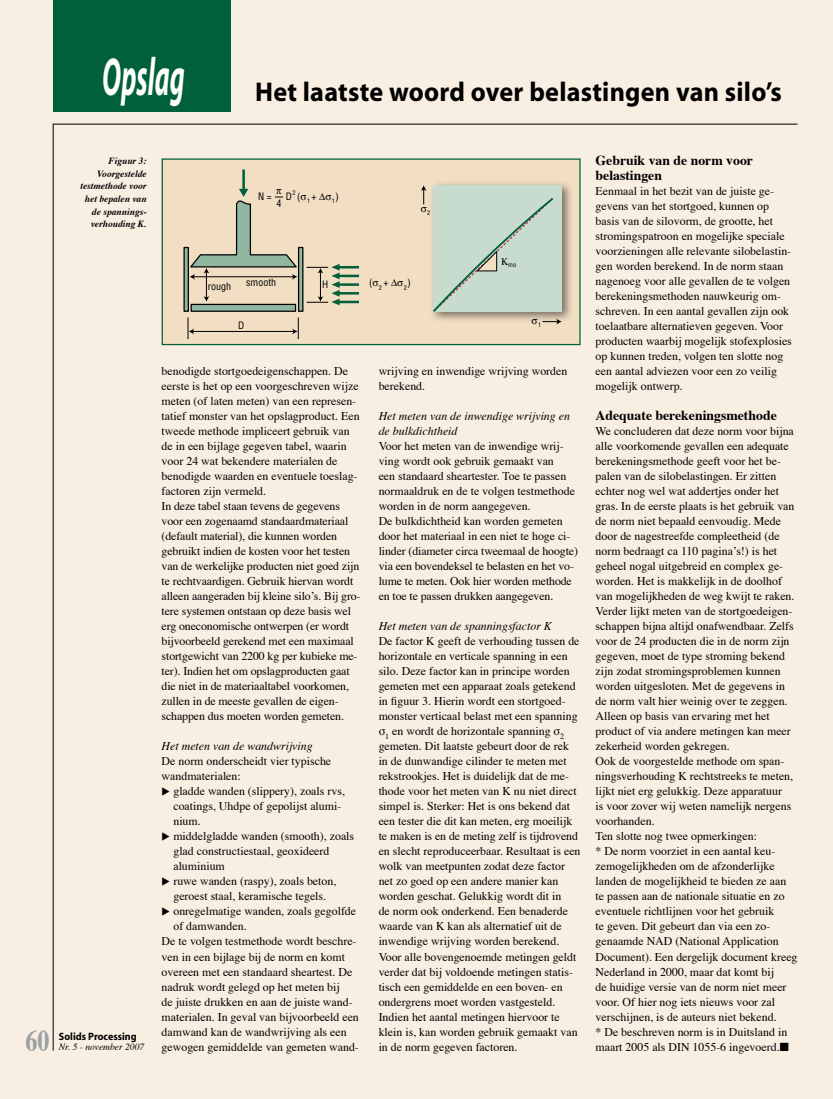
<style>
.page{position:relative;width:833px;height:1099px;background:#fff}
.page>*{position:absolute;margin:0;border:0;box-sizing:border-box;transform-origin:0 0}
.t1{font:italic 700 53.75px "Myriad";color:#fff;scale:.5 1}
.t2{font:700 30px "Times";color:#9ba1a4;scale:.8 1}
.t3{font:700 27.25px "Myriad";letter-spacing:.01em;color:#000;scale:.96 1}
.t4{font:700 13.75px/15px "Times";color:#000}
.t5{font:11.88px/15px "Times";color:#000}
.t6{font:italic 11.88px/15px "Times";color:#000}
.t7{font:700 10.62px "Myriad";color:#000;scale:.95 1}
.t8{font:condensed 10px "Helvetica";color:#000}
.t9{font:italic 700 9.5px/12.5px "Times";color:#000;text-align:right}
.t10{font:italic 9.5px "Times";color:#000}
.t11{font:condensed 6.25px "Helvetica";color:#000}
</style>
<div class="page">
<div style="left:0;top:0;width:833px;height:1098px;background:#f8eee1"></div>
<div style="left:53px;top:0;width:177px;height:112px;background:#006039"></div>
<hr style="left:53px;top:124px;width:744px;height:1px;background:#000">
<hr style="left:53px;top:123px;width:1px;height:927px;background:#000">
<div style="left:162px;top:159px;width:418px;height:185px;background:#f1dec3"></div>
<img style="left:437px;top:183px;width:134px;height:142px">
<hr style="left:192px;top:331px;width:102px;height:1px;background:#000">
<svg style="left:188px;top:317px;width:6px;height:22px"></svg>
<svg style="left:292px;top:317px;width:7px;height:22px"></svg>
<hr style="left:338px;top:266px;width:21px;height:2px;background:#006039">
<hr style="left:242px;top:169px;width:3px;height:21px;background:#006039">
<hr style="left:338px;top:275px;width:21px;height:2px;background:#006039">
<hr style="left:338px;top:283px;width:21px;height:3px;background:#006039">
<hr style="left:338px;top:292px;width:21px;height:2px;background:#006039">
<hr style="left:338px;top:301px;width:21px;height:2px;background:#006039">
<div style="left:191px;top:304px;width:104px;height:7px;background:#91b7a1"></div>
<div style="left:190px;top:304px;width:106px;height:8px;border:1px solid #000"></div>
<hr style="left:184px;top:247px;width:4px;height:64px;background:#91b7a1">
<div style="left:183px;top:247px;width:6px;height:65px;border:1px solid #000"></div>
<div style="left:298px;top:247px;width:5px;height:64px;background:#91b7a1"></div>
<div style="left:298px;top:247px;width:5px;height:65px;border:1px solid #000"></div>
<div style="left:162px;top:158px;width:418px;height:187px;border:1px solid #006039"></div>
<svg style="left:189px;top:189px;width:150px;height:116px"></svg>
<svg style="left:421px;top:185px;width:141px;height:139px;background:#c7d4c6"></svg>
<h1 class="t1" style="left:102px;top:49px;width:166px">Opslag</h1>
<h3 class="t3" style="left:255px;top:78px;width:550px">Het laatste woord over belastingen van silo’s</h3>
<p class="t9" style="left:80px;top:154px;width:68px">Figuur 3:<br>Voorgestelde testmethode voor het bepalen van de spannings&shy;verhouding K.</p>
<p class="t11" style="left:292px;top:189px;width:5px">2</p>
<p class="t8" style="left:258px;top:190px;width:15px">N =</p>
<p class="t8" style="left:286px;top:190px;width:8px">D</p>
<p class="t8" style="left:297px;top:190px;width:21px">( <sub>1</sub>+</p>
<p class="t8" style="left:335px;top:190px;width:5px">)</p>
<p class="t11" style="left:332px;top:197px;width:5px">1</p>
<p class="t8" style="left:276px;top:197px;width:6px">4</p>
<p class="t8" style="left:208px;top:280px;width:25px">rough</p>
<p class="t8" style="left:246px;top:276px;width:31px">smooth</p>
<p class="t8" style="left:322px;top:278px;width:8px">H</p>
<p class="t8" style="left:238px;top:319px;width:8px">D</p>
<p class="t11" style="left:427px;top:209px;width:5px">2</p>
<p class="t8" style="left:369px;top:276px;width:21px">( +</p>
<p class="t8" style="left:407px;top:276px;width:5px">)</p>
<p class="t11" style="left:379px;top:283px;width:5px">2</p>
<p class="t11" style="left:404px;top:283px;width:5px">2</p>
<p class="t11" style="left:508px;top:261px;width:9px">mo</p>
<p class="t11" style="left:538px;top:321px;width:5px">1</p>
<h2 class="t2" style="left:25px;top:1011px;width:32px">60</h2>
<p class="t7" style="left:59px;top:1031px;width:83px">Solids Processing</p>
<p class="t10" style="left:59px;top:1038px;width:87px">Nr. 5 - november 2007</p>
<p class="t5" style="left:162px;top:363px;width:200px">benodigde stortgoedeigenschappen. De eerste is het op een voorgeschreven wijze meten (of laten meten) van een represen&shy;tatief monster van het opslagproduct. Een tweede methode impliceert gebruik van de in een bijlage gegeven tabel, waarin voor 24 wat bekendere materialen de benodigde waarden en eventuele toeslag&shy;factoren zijn vermeld.<br>In deze tabel staan tevens de gegevens voor een zogenaamd standaardmateriaal (default material), die kunnen worden gebruikt indien de kosten voor het testen van de werkelijke producten niet goed zijn te rechtvaardigen. Gebruik hiervan wordt alleen aangeraden bij kleine silo’s. Bij gro&shy;tere systemen ontstaan op deze basis wel erg oneconomische ontwerpen (er wordt bijvoorbeeld gerekend met een maximaal stortgewicht van 2200 kg per kubieke me&shy;ter). Indien het om opslagproducten gaat die niet in de materiaaltabel voorkomen, zullen in de meeste gevallen de eigen&shy;schappen dus moeten worden gemeten.</p>
<p class="t6" style="left:162px;top:738px;width:153px">Het meten van de wandwrijving</p>
<p class="t5" style="left:162px;top:753px;width:171px">De norm onderscheidt vier typische wandmaterialen:</p>
<p class="t5" style="left:173px;top:783px;width:173px;text-indent:-12px">◆ gladde wanden (slippery), zoals rvs, coatings, Uhdpe of gepolijst alumi&shy;nium.</p>
<p class="t5" style="left:173px;top:828px;width:182px;text-indent:-12px">◆ middelgladde wanden (smooth), zoals glad constructiestaal, geoxideerd aluminium</p>
<p class="t5" style="left:162px;top:873px;width:176px;text-align:center">◆ ruwe wanden (raspy), zoals beton, geroest staal, keramische tegels.</p>
<p class="t5" style="left:162px;top:903px;width:196px">◆ onregelmatige wanden, zoals gegolfde</p>
<p class="t5" style="left:173px;top:918px;width:75px">of damwanden.</p>
<p class="t5" style="left:162px;top:933px;width:196px">De te volgen testmethode wordt beschre-</p>
<p class="t5" style="left:162px;top:948px;width:185px">ven in een bijlage bij de norm en komt</p>
<p class="t5" style="left:162px;top:963px;width:192px">overeen met een standaard sheartest. De</p>
<p class="t5" style="left:162px;top:978px;width:180px">nadruk wordt gelegd op het meten bij</p>
<p class="t5" style="left:162px;top:993px;width:192px">de juiste drukken en aan de juiste wand-</p>
<p class="t5" style="left:162px;top:1008px;width:199px">materialen. In geval van bijvoorbeeld een</p>
<p class="t5" style="left:162px;top:1023px;width:187px">damwand kan de wandwrijving als een</p>
<p class="t5" style="left:162px;top:1038px;width:199px">gewogen gemiddelde van gemeten wand-</p>
<p class="t5" style="left:379px;top:363px;width:190px">wrijving en inwendige wrijving worden berekend.</p>
<p class="t6" style="left:379px;top:408px;width:193px">Het meten van de inwendige wrijving en de bulkdichtheid</p>
<p class="t5" style="left:379px;top:438px;width:201px">Voor het meten van de inwendige wrij&shy;ving wordt ook gebruik gemaakt van<br>een standaard sheartester. Toe te passen normaaldruk en de te volgen testmethode worden in de norm aangegeven.<br>De bulkdichtheid kan worden gemeten door het materiaal in een niet te hoge ci&shy;linder (diameter circa tweemaal de hoogte) via een bovendeksel te belasten en het vo&shy;lume te meten. Ook hier worden methode en toe te passen drukken aangegeven.</p>
<p class="t6" style="left:379px;top:618px;width:175px">Het meten van de spanningsfactor K</p>
<p class="t5" style="left:379px;top:633px;width:203px">De factor K geeft de verhouding tussen de horizontale en verticale spanning in een silo. Deze factor kan in principe worden gemeten met een apparaat zoals getekend in figuur 3. Hierin wordt een stortgoed&shy;monster verticaal belast met een spanning σ<sub>1</sub> en wordt de horizontale spanning σ<sub>2 </sub>gemeten. Dit laatste gebeurt door de rek in de dunwandige cilinder te meten met rekstrookjes. Het is duidelijk dat de me&shy;thode voor het meten van K nu niet direct simpel is. Sterker: Het is ons bekend dat een tester die dit kan meten, erg moeilijk te maken is en de meting zelf is tijdrovend en slecht reproduceerbaar. Resultaat is een wolk van meetpunten zodat deze factor net zo goed op een andere manier kan worden geschat. Gelukkig wordt dit in<br>de norm ook onderkend. Een benaderde waarde van K kan als alternatief uit de inwendige wrijving worden berekend.<br>Voor alle bovengenoemde metingen geldt verder dat bij voldoende metingen statis&shy;tisch een gemiddelde en een boven- en ondergrens moet worden vastgesteld.<br>Indien het aantal metingen hiervoor te klein is, kan worden gebruik gemaakt van in de norm gegeven factoren.</p>
<p class="t4" style="left:595px;top:151px;width:159px">Gebruik van de norm voor belastingen</p>
<p class="t5" style="left:595px;top:183px;width:198px">Eenmaal in het bezit van de juiste ge&shy;gevens van het stortgoed, kunnen op basis van de silovorm, de grootte, het stromingspatroon en mogelijke speciale voorzieningen alle relevante silobelastin&shy;gen worden berekend. In de norm staan nagenoeg voor alle gevallen de te volgen berekeningsmethoden nauwkeurig om&shy;schreven. In een aantal gevallen zijn ook toelaatbare alternatieven gegeven. Voor producten waarbij mogelijk stofexplosies op kunnen treden, volgen ten slotte nog een aantal adviezen voor een zo veilig mogelijk ontwerp.</p>
<p class="t4" style="left:595px;top:406px;width:183px">Adequate berekeningsmethode</p>
<p class="t5" style="left:595px;top:423px;width:203px">We concluderen dat deze norm voor bijna alle voorkomende gevallen een adequate berekeningsmethode geeft voor het be&shy;palen van de silobelastingen. Er zitten echter nog wel wat addertjes onder het gras. In de eerste plaats is het gebruik van de norm niet bepaald eenvoudig. Mede door de nagestreefde compleetheid (de norm bedraagt ca 110 pagina’s!) is het geheel nogal uitgebreid en complex ge&shy;worden. Het is makkelijk in de doolhof van mogelijkheden de weg kwijt te raken.<br>Verder lijkt meten van de stortgoedeigen&shy;schappen bijna altijd onafwendbaar. Zelfs voor de 24 producten die in de norm zijn gegeven, moet de type stroming bekend zijn zodat stromingsproblemen kunnen worden uitgesloten. Met de gegevens in de norm valt hier weinig over te zeggen.<br>Alleen op basis van ervaring met het product of via andere metingen kan meer zekerheid worden gekregen.<br>Ook de voorgestelde methode om span&shy;ningsverhouding K rechtstreeks te meten, lijkt niet erg gelukkig. Deze apparatuur<br>is voor zover wij weten namelijk nergens voorhanden.<br>Ten slotte nog twee opmerkingen:<br>* De norm voorziet in een aantal keu&shy;zemogelijkheden om de afzonderlijke landen de mogelijkheid te bieden ze aan te passen aan de nationale situatie en zo eventuele richtlijnen voor het gebruik<br>te geven. Dit gebeurt dan via een zo&shy;genaamde NAD (National Application Document). Een dergelijk document kreeg Nederland in 2000, maar dat komt bij<br>de huidige versie van de norm niet meer voor. Of hier nog iets nieuws voor zal verschijnen, is de auteurs niet bekend.<br>* De beschreven norm is in Duitsland in maart 2005 als DIN 1055-6 ingevoerd.■</p>
</div>
